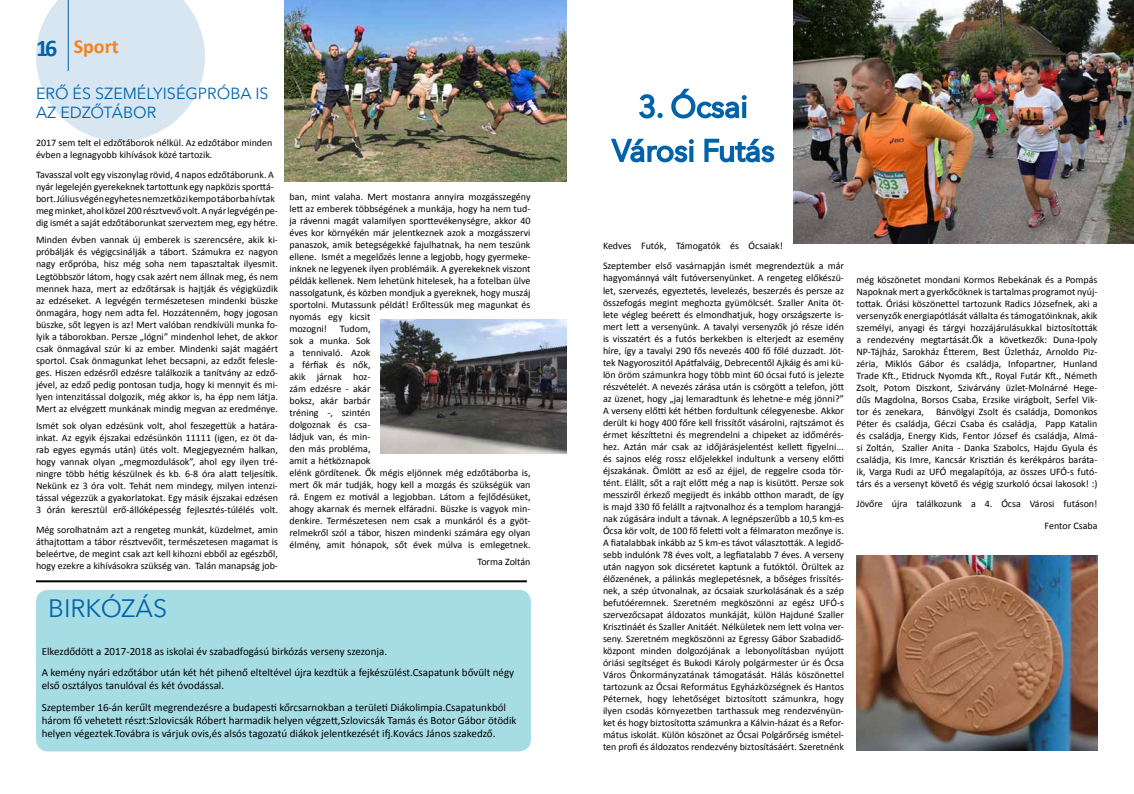
<style>
.page{position:relative;width:1134px;height:794px;background:#fff}
.page>*{position:absolute;margin:0;border:0;box-sizing:border-box;transform-origin:0 0}
.t1{font:25px "Avenir Next LT Pro";color:#0063a9}
.t2{font:700 24px "Calibri";color:#0063a9}
.t3{font:700 20px "Calibri";color:#f58220}
.t4{font:16px/19.2px "Avenir Next LT Pro";color:#0063a9}
.t5{font:11px/21.2px "Calibri";color:#000}
.t6{font:10px/12px "Calibri";color:#000}
</style>
<div class="page">
<svg style="left:36px;top:0;width:169px;height:141px"></svg>
<svg style="left:639px;top:94px;width:24px;height:25px"></svg>
<svg style="left:671px;top:88px;width:76px;height:31px"></svg>
<svg style="left:611px;top:138px;width:83px;height:25px"></svg>
<svg style="left:704px;top:138px;width:71px;height:25px"></svg>
<img style="left:794px;top:0;width:340px;height:244px">
<img style="left:856px;top:555px;width:242px;height:195px">
<img style="left:285px;top:0;width:282px;height:181px">
<div style="left:36px;top:590px;width:495px;height:161px;background:#a6dde4;border-radius:12px"></div>
<hr style="left:36px;top:580px;width:491px;height:2px;background:#000">
<img style="left:381px;top:319px;width:186px;height:135px">
<h2 class="t2" style="left:36px;top:33px;width:23px">16</h2>
<h3 class="t3" style="left:74px;top:34px;width:47px">Sport</h3>
<h3 class="t4" style="left:36px;top:84px;width:234px">ERŐ ÉS SZEMÉLYISÉGPRÓBA IS<br>AZ EDZŐTÁBOR</h3>
<p class="t6" style="left:36px;top:137px;width:238px">2017 sem telt el edzőtáborok nélkül. Az edzőtábor minden évben a legnagyobb kihívások közé tartozik.</p>
<p class="t6" style="left:36px;top:169px;width:243px">Tavasszal volt egy viszonylag rövid, 4 napos edzőtáborunk. A nyár legelején gyerekeknek tartottunk egy napközis sporttá&shy;bort. Július végén egyhetes nemzetközi kempo táborba hívtak meg minket, ahol közel 200 résztvevő volt. A nyár legvégén pe&shy;dig ismét a saját edzőtáborunkat szerveztem meg, egy hétre.</p>
<p class="t6" style="left:36px;top:234px;width:244px;text-align:justify">Minden évben vannak új emberek is szerencsére, akik ki&shy;próbálják és végigcsinálják a tábort. Számukra ez nagyon nagy erőpróba, hisz még soha nem tapasztaltak ilyesmit.<br>Legtöbbször látom, hogy csak azért nem állnak meg, és nem mennek haza, mert az edzőtársak is hajtják és végigküzdik az edzéseket. A legvégén természetesen mindenki büszke önmagára, hogy nem adta fel. Hozzátenném, hogy jogosan büszke, sőt legyen is az! Mert valóban rendkívüli munka fo&shy;lyik a táborokban. Persze „lógni” mindenhol lehet, de akkor csak önmagával szúr ki az ember. Mindenki saját magáért sportol. Csak önmagunkat lehet becsapni, az edzőt felesle&shy;ges. Hiszen edzésről edzésre találkozik a tanítvány az edző&shy;jével, az edző pedig pontosan tudja, hogy ki mennyit és mi&shy;lyen intenzitással dolgozik, még akkor is, ha épp nem látja.<br>Mert az elvégzett munkának mindig megvan az eredménye.</p>
<p class="t6" style="left:36px;top:419px;width:244px;text-align:justify">Ismét sok olyan edzésünk volt, ahol feszegettük a határa&shy;inkat. Az egyik éjszakai edzésünkön 11111 (igen, ez öt da&shy;rab egyes egymás után) ütés volt. Megjegyezném halkan, hogy vannak olyan „megmozdulások”, ahol egy ilyen tré&shy;ningre több hétig készülnek és kb. 6-8 óra alatt teljesítik.<br>Nekünk ez 3 óra volt. Tehát nem mindegy, milyen intenzi&shy;tással végezzük a gyakorlatokat. Egy másik éjszakai edzésen 3 órán keresztül erő-állóképesség fejlesztés-túlélés volt.</p>
<p class="t6" style="left:36px;top:523px;width:243px;text-align:justify">Még sorolhatnám azt a rengeteg munkát, küzdelmet, amin áthajtottam a tábor résztvevőit, természetesen magamat is beleértve, de megint csak azt kell kihozni ebből az egészből, hogy ezekre a kihívásokra szükség van. Talán manapság job-</p>
<h1 class="t1" style="left:48px;top:593px;width:121px">BIRKÓZÁS</h1>
<p class="t6" style="left:289px;top:190px;width:243px">ban, mint valaha. Mert mostanra annyira mozgásszegény lett az emberek többségének a munkája, hogy ha nem tud&shy;ja rávenni magát valamilyen sporttevékenységre, akkor 40 éves kor környékén már jelentkeznek azok a mozgásszervi panaszok, amik betegségekké fajulhatnak, ha nem teszünk ellene. Ismét a megelőzés lenne a legjobb, hogy gyermeke&shy;inknek ne legyenek ilyen problémáik. A gyerekeknek viszont példák kellenek. Nem lehetünk hitelesek, ha a fotelban ülve nassolgatunk, és közben mondjuk a gyereknek, hogy muszáj sportolni. Mutassunk példát! Erőltessük meg magunkat és nyomás egy kicsit<br>mozogni!</p>
<p class="t6" style="left:289px;top:322px;width:243px;text-indent:50px">Tudom,<br>sok a munka. Sok<br>a tennivaló. Azok<br>a férfiak és nők,<br>akik járnak hoz-<br>zám edzésre - akár<br>boksz, akár barbár<br>tréning -, szintén<br>dolgoznak és csa-<br>ládjuk van, és min-<br>den más probléma,<br>amit a hétköznapok<br>elénk gördítenek. Ők mégis eljönnek még edzőtáborba is, mert ők már tudják, hogy kell a mozgás és szükségük van rá. Engem ez motivál a legjobban. Látom a fejlődésüket, ahogy akarnak és mernek elfáradni. Büszke is vagyok min&shy;denkire. Természetesen nem csak a munkáról és a gyöt&shy;relmekről szól a tábor, hiszen mindenki számára egy olyan élmény, amit hónapok, sőt évek múlva is emlegetnek.</p>
<p class="t6" style="left:477px;top:555px;width:55px">Torma Zoltán</p>
<p class="t5" style="left:42px;top:641px;width:474px">Elkezdődött a 2017-2018 as iskolai év szabadfogású birkózás verseny szezonja.<br>A kemény nyári edzőtábor után két hét pihenő elteltével újra kezdtük a fejkészülést.Csapatunk bővült négy</p>
<p class="t5" style="left:42px;top:675px;width:466px">első osztályos tanulóval és két óvodással.<br>Szeptember 16-án kerűlt megrendezésre a budapesti kőrcsarnokban a területi Diákolimpia.Csapatunkból</p>
<p class="t5" style="left:42px;top:713px;width:476px;line-height:13.2px">három fő vehetett részt:Szlovicsák Róbert harmadik helyen végzett,Szlovicsák Tamás és Botor Gábor ötödik helyen végeztek.Továbra is várjuk ovis,és alsós tagozatú diákok jelentkezését ifj.Kovács János szakedző.</p>
<p class="t6" style="left:603px;top:236px;width:243px;line-height:20px">Kedves Futók, Támogatók és Ócsaiak!<br>Szeptember első vasárnapján ismét megrendeztük a már</p>
<p class="t6" style="left:603px;top:272px;width:243px;text-align:justify">hagyománnyá vált futóversenyünket. A rengeteg előkészü&shy;let, szervezés, egyeztetés, levelezés, beszerzés és persze az összefogás megint meghozta gyümölcsét. Szaller Anita öt&shy;lete végleg beérett és elmondhatjuk, hogy országszerte is&shy;mert lett a versenyünk. A tavalyi versenyzők jó része idén is visszatért és a futós berkekben is elterjedt az esemény híre, így a tavalyi 290 fős nevezés 400 fő főlé duzzadt. Jöt&shy;tek Nagyoroszitól Apátfalváig, Debrecentől Ajkáig és ami kü&shy;lön öröm számunkra hogy több mint 60 ócsai futó is jelezte részvételét. A nevezés zárása után is csörgött a telefon, jött az üzenet, hogy „jaj lemaradtunk és lehetne-e még jönni?” A verseny előtti két hétben fordultunk célegyenesbe. Akkor derült ki hogy 400 főre kell frissítőt vásárolni, rajtszámot és érmet készíttetni és megrendelni a chipeket az időmérés&shy;hez. Aztán már csak az időjárásjelentést kellett figyelni... és sajnos elég rossz előjelekkel indultunk a verseny előtti éjszakának. Ömlött az eső az éjjel, de reggelre csoda tör&shy;tént. Elállt, sőt a rajt előtt még a nap is kisütött. Persze sok messziről érkező megijedt és inkább otthon maradt, de így is majd 330 fő felállt a rajtvonalhoz és a templom harangjá&shy;nak zúgására indult a távnak. A legnépszerűbb a 10,5 km-es Ócsa kör volt, de 100 fő feletti volt a félmaraton mezőnye is.<br>A fiatalabbak inkább az 5 km-es távot választották. A legidő&shy;sebb indulónk 78 éves volt, a legfiatalabb 7 éves. A verseny után nagyon sok dicséretet kaptunk a futóktól. Örültek az élőzenének, a pálinkás meglepetésnek, a bőséges frissítés&shy;nek, a szép útvonalnak, az ócsaiak szurkolásának és a szép befutóéremnek. Szeretném megköszönni az egész UFÓ-s szervezőcsapat áldozatos munkáját, külön Hajduné Szaller Krisztináét és Szaller Anitáét. Nélkületek nem lett volna ver&shy;seny. Szeretném megköszönni az Egressy Gábor Szabadidő&shy;központ minden dolgozójának a lebonyolításban nyújott óriási segítséget és Bukodi Károly polgármester úr és Ócsa Város Önkormányzatának támogatását. Hálás köszönettel tartozunk az Ócsai Református Egyházközségnek és Hantos Péternek, hogy lehetőséget biztosított számunkra, hogy ilyen csodás környezetben tarthassuk meg rendezvényün&shy;ket és hogy biztosította számunkra a Kálvin-házat és a Refor&shy;mátus iskolát. Külön köszönet az Ócsai Polgárőrség ismétel&shy;ten profi és áldozatos rendezvény biztosításáért. Szeretnénk</p>
<p class="t6" style="left:856px;top:273px;width:243px;text-align:justify">még köszönetet mondani Kormos Rebekának és a Pompás Napoknak mert a gyerkőcöknek is tartalmas programot nyúj&shy;tottak. Óriási köszönettel tartozunk Radics Józsefnek, aki a versenyzők energiapótlását vállalta és támogatóinknak, akik személyi, anyagi és tárgyi hozzájárulásukkal biztosították a rendezvény megtartását.Ők a következők: Duna-Ipoly NP-Tájház, Sarokház Étterem, Best Üzletház, Arnoldo Piz&shy;zéria, Miklós Gábor és családja, Infopartner, Hunland Trade Kft., Etidruck Nyomda Kft., Royal Futár Kft., Németh Zsolt, Potom Diszkont, Szivárvány üzlet-Molnárné Hege&shy;dűs Magdolna, Borsos Csaba, Erzsike virágbolt, Serfel Vik&shy;tor és zenekara, Bánvölgyi Zsolt és családja, Domonkos Péter és családja, Géczi Csaba és családja, Papp Katalin és családja, Energy Kids, Fentor József és családja, Almá&shy;si Zoltán, Szaller Anita - Danka Szabolcs, Hajdu Gyula és családja, Kis Imre, Kancsár Krisztián és kerékpáros baráta&shy;ik, Varga Rudi az UFÓ megalapítója, az összes UFÓ-s futó&shy;társ és a versenyt követő és végig szurkoló ócsai lakosok! :)</p>
<p class="t6" style="left:856px;top:497px;width:242px">Jövőre újra találkozunk a 4. Ócsa Városi futáson!</p>
<p class="t6" style="left:1044px;top:520px;width:54px">Fentor Csaba</p>
</div>
